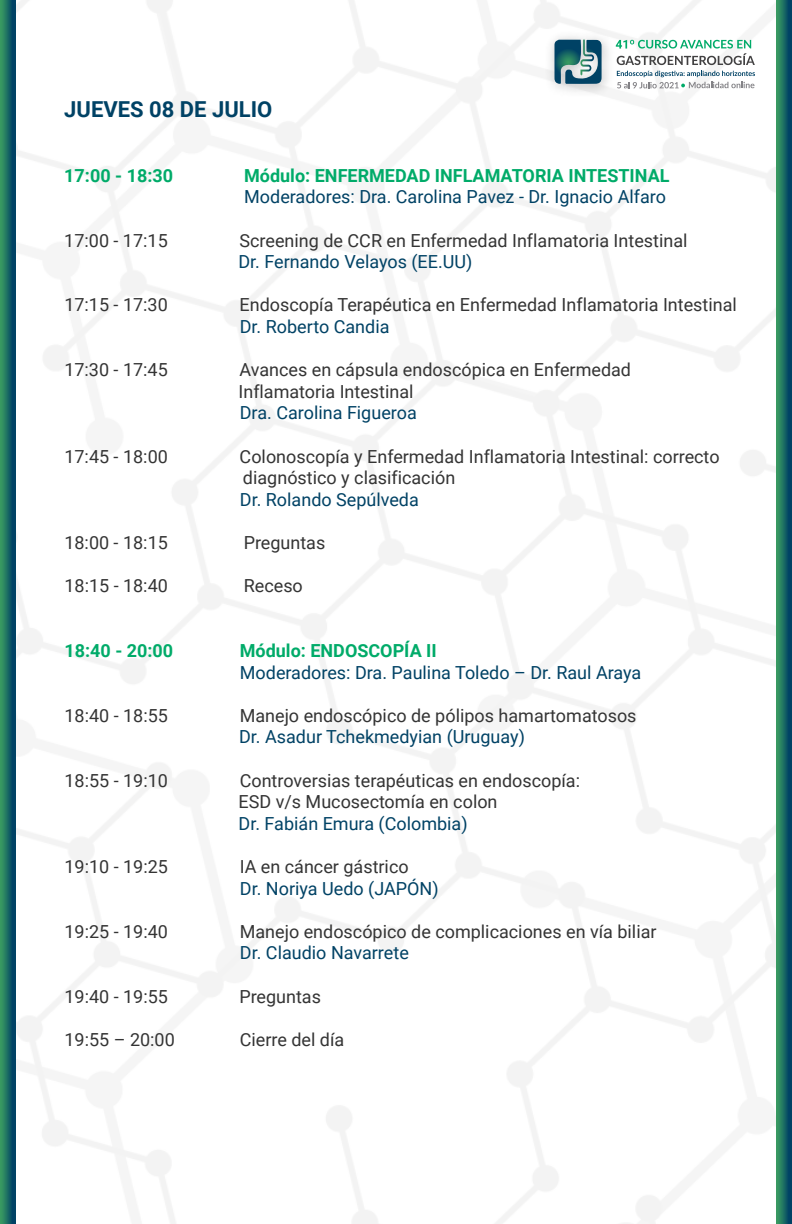
<style>
.page{position:relative;width:792px;height:1224px;background:#fff}
.page>*{position:absolute;margin:0;border:0;box-sizing:border-box;transform-origin:0 0}
.t1{font:700 22px "Roboto";color:#004265}
.t2{font:18px/21.6px "Roboto";color:#343434}
.t3{font:18px "Roboto";color:#004265}
.t4{font:700 18px "Roboto";color:#00ab69}
</style>
<div class="page">
<img style="left:16px;top:0;width:760px;height:1224px">
<img style="left:483px;top:0;width:11px;height:159px">
<img style="left:494px;top:0;width:181px;height:159px">
<svg style="left:617px;top:71px;width:138px;height:17px"></svg>
<svg style="left:616px;top:40px;width:139px;height:25px"></svg>
<svg style="left:554px;top:40px;width:48px;height:44px;background:#4b7c8b"></svg>
<svg style="left:0;top:0;width:16px;height:1224px;background:#1e7062"></svg>
<svg style="left:776px;top:0;width:16px;height:1224px;background:#1f7262"></svg>
<p class="t1" style="left:64px;top:94px;width:210px">JUEVES 08 DE JULIO</p>
<p class="t4" style="left:64px;top:163px;width:110px">17:00 - 18:30</p>
<p class="t4" style="left:244px;top:163px;width:427px">Módulo: ENFERMEDAD INFLAMATORIA INTESTINAL</p>
<p class="t3" style="left:244px;top:184px;width:423px">Moderadores: Dra. Carolina Pavez - Dr. Ignacio Alfaro</p>
<p class="t2" style="left:64px;top:229px;width:105px">17:00 - 17:15</p>
<p class="t2" style="left:240px;top:229px;width:449px">Screening de CCR en Enfermedad Inflamatoria Intestinal</p>
<p class="t3" style="left:238px;top:249px;width:235px">Dr. Fernando Velayos (EE.UU)</p>
<p class="t2" style="left:64px;top:294px;width:105px">17:15 - 17:30</p>
<p class="t2" style="left:240px;top:294px;width:499px">Endoscopía Terapéutica en Enfermedad Inflamatoria Intestinal</p>
<p class="t3" style="left:240px;top:314px;width:151px">Dr. Roberto Candia</p>
<p class="t2" style="left:64px;top:358px;width:105px">17:30 - 17:45</p>
<p class="t2" style="left:239px;top:358px;width:394px">Avances en cápsula endoscópica en Enfermedad<br>Inflamatoria Intestinal</p>
<p class="t3" style="left:240px;top:400px;width:178px">Dra. Carolina Figueroa</p>
<p class="t2" style="left:64px;top:445px;width:105px">17:45 - 18:00</p>
<p class="t2" style="left:240px;top:445px;width:481px">Colonoscopía y Enfermedad Inflamatoria Intestinal: correcto diagnóstico y clasificación</p>
<p class="t3" style="left:240px;top:487px;width:181px">Dr. Rolando Sepúlveda</p>
<p class="t2" style="left:64px;top:531px;width:105px">18:00 - 18:15</p>
<p class="t2" style="left:244px;top:531px;width:83px">Preguntas</p>
<p class="t2" style="left:64px;top:574px;width:105px">18:15 - 18:40</p>
<p class="t2" style="left:244px;top:574px;width:61px">Receso</p>
<p class="t4" style="left:64px;top:638px;width:110px">18:40 - 20:00</p>
<p class="t4" style="left:240px;top:638px;width:198px">Módulo: ENDOSCOPÍA II</p>
<p class="t3" style="left:240px;top:660px;width:403px">Moderadores: Dra. Paulina Toledo – Dr. Raul Araya</p>
<p class="t2" style="left:64px;top:704px;width:105px">18:40 - 18:55</p>
<p class="t2" style="left:240px;top:704px;width:398px">Manejo endoscópico de pólipos hamartomatosos</p>
<p class="t3" style="left:239px;top:724px;width:287px">Dr. Asadur Tchekmedyian (Uruguay)</p>
<p class="t2" style="left:65px;top:769px;width:105px">18:55 - 19:10</p>
<p class="t2" style="left:239px;top:769px;width:343px">Controversias terapéuticas en endoscopía:<br>ESD v/s Mucosectomía en colon</p>
<p class="t3" style="left:239px;top:811px;width:231px">Dr. Fabián Emura (Colombia)</p>
<p class="t2" style="left:65px;top:855px;width:105px">19:10 - 19:25</p>
<p class="t2" style="left:240px;top:855px;width:170px">IA en cáncer gástrico</p>
<p class="t3" style="left:240px;top:876px;width:200px">Dr. Noriya Uedo (JAPÓN)</p>
<p class="t2" style="left:65px;top:920px;width:105px">19:25 - 19:40</p>
<p class="t2" style="left:240px;top:920px;width:418px">Manejo endoscópico de complicaciones en vía biliar</p>
<p class="t3" style="left:240px;top:940px;width:170px">Dr. Claudio Navarrete</p>
<p class="t2" style="left:65px;top:985px;width:105px">19:40 - 19:55</p>
<p class="t2" style="left:239px;top:985px;width:83px">Preguntas</p>
<p class="t2" style="left:65px;top:1028px;width:112px">19:55 – 20:00</p>
<p class="t2" style="left:240px;top:1028px;width:106px">Cierre del día</p>
</div>
